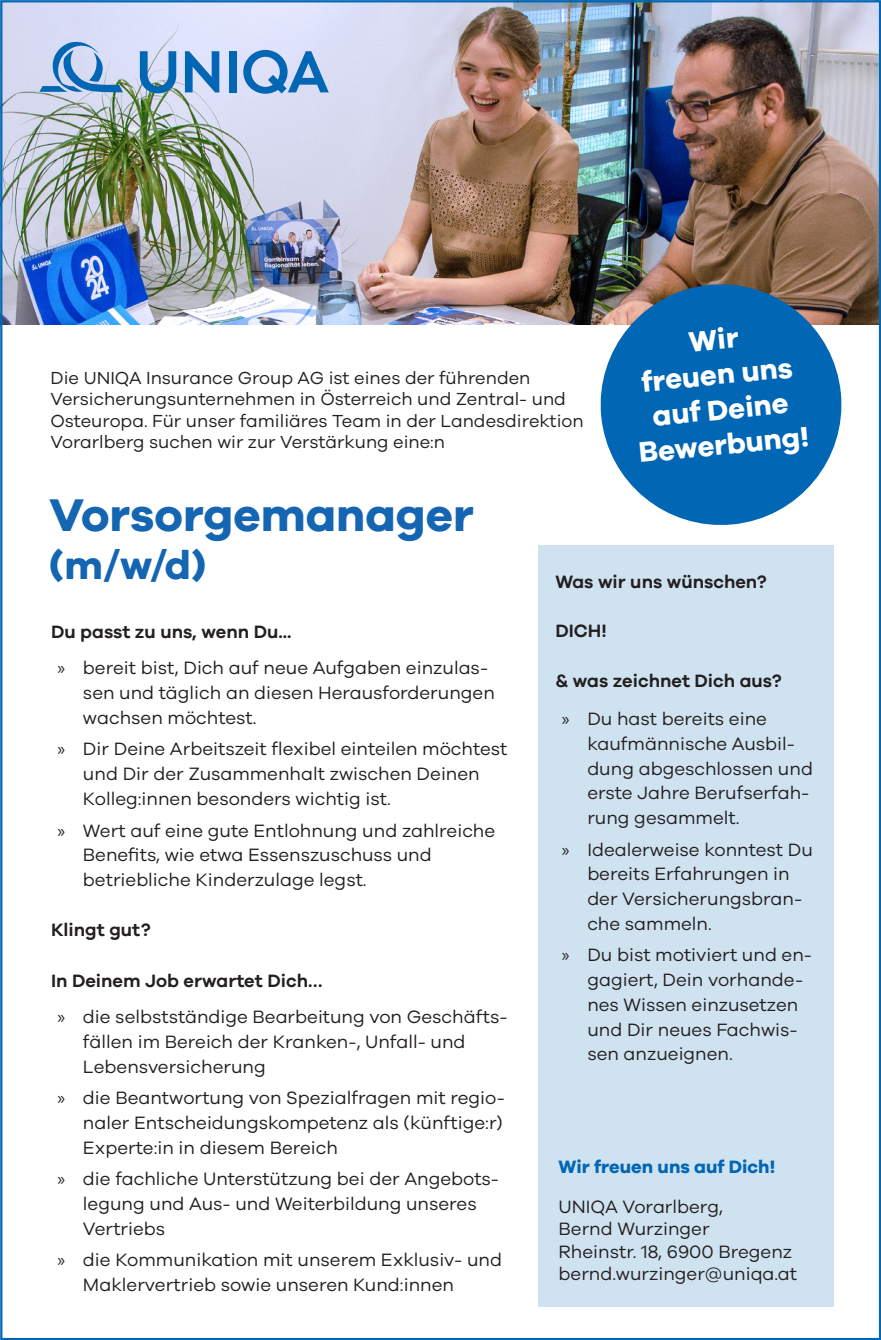
<style>
.page{position:relative;width:881px;height:1340px;background:#fff}
.page>*{position:absolute;margin:0;border:0;box-sizing:border-box;transform-origin:0 0}
.t1{font:700 47.25px "Galano";color:#1465b2}
.t2{font:700 40.5px "Galano";color:#1465b2}
.t3{font:700 29.25px "Galano";color:#fff}
.t4{font:18.45px/24.8px "Galano";color:#231f20}
.t5{font:600 18.45px "Galano";color:#231f20}
.t6{font:700 18.45px "Galano";color:#0166b3}
.t7{font:18px/21.6px "Galano";color:#231f20}
.s1{font-family:"Myriad Pro"}
</style>
<div class="page">
<img style="left:3px;top:3px;width:874px;height:322px">
<div style="left:537px;top:545px;width:296px;height:761px;background:#cfe2f0"></div>
<svg style="left:140px;top:51px;width:36px;height:42px;background:#6fa1ce"></svg>
<svg style="left:185px;top:51px;width:34px;height:41px"></svg>
<div style="left:228px;top:51px;width:8px;height:41px;background:#0166b3"></div>
<svg style="left:243px;top:50px;width:85px;height:44px;background:#7daad9"></svg>
<svg style="left:39px;top:42px;width:84px;height:50px;background:#97b7de"></svg>
<svg style="left:594px;top:278px;width:252px;height:247px;fill:#0166b3"></svg>
<svg style="left:688px;top:327px;width:51px;height:25px"></svg>
<p class="t7" style="left:50px;top:366px;width:534px">Die UNIQA Insurance Group AG ist eines der führenden Versicherungsunternehmen in Österreich und Zentral- und Osteuropa. Für unser familiäres Team in der Landesdirektion Vorarlberg suchen wir zur Verstärkung eine:n</p>
<p class="t3" style="left:639px;top:364px;width:153px;rotate:-6deg">freuen uns</p>
<p class="t3" style="left:650px;top:398px;width:138px;rotate:-6deg">auf Deine</p>
<p class="t3" style="left:636px;top:435px;width:172px;rotate:-6deg">Bewerbung!</p>
<p class="t1" style="left:49px;top:485px;width:426px">Vorsorgemanager</p>
<p class="t2" style="left:49px;top:540px;width:158px">(m/w/d)</p>
<p class="t5" style="left:51px;top:621px;width:242px">Du passt zu uns, wenn Du...</p>
<p class="t4" style="left:83px;top:655px;width:413px;text-indent:-26px"><span class="s1">»</span> bereit bist, Dich auf neue Aufgaben einzulas&shy;sen und täglich an diesen Herausforderungen wachsen möchtest.</p>
<p class="t4" style="left:83px;top:736px;width:426px;text-indent:-26px"><span class="s1">»</span> Dir Deine Arbeitszeit flexibel einteilen möchtest und Dir der Zusammenhalt zwischen Deinen<br>Kolleg:innen besonders wichtig ist.</p>
<p class="t4" style="left:83px;top:817px;width:413px;text-indent:-26px"><span class="s1">»</span> Wert auf eine gute Entlohnung und zahlreiche<br>Benefits, wie etwa Essenszuschuss und betriebliche Kinderzulage legst.</p>
<p class="t5" style="left:51px;top:918px;width:101px">Klingt gut?</p>
<p class="t5" style="left:51px;top:969px;width:273px">In Deinem Job erwartet Dich…</p>
<p class="t4" style="left:83px;top:1004px;width:426px;text-indent:-26px"><span class="s1">»</span> die selbstständige Bearbeitung von Geschäfts&shy;fällen im Bereich der Kranken-, Unfall- und<br>Lebensversicherung</p>
<p class="t4" style="left:83px;top:1085px;width:423px;text-align:justify;text-indent:-26px"><span class="s1">»</span> die Beantwortung von Spezialfragen mit regio&shy;naler Entscheidungskompetenz als (künftige:r)<br>Experte:in in diesem Bereich</p>
<p class="t4" style="left:83px;top:1166px;width:417px;text-indent:-26px"><span class="s1">»</span> die fachliche Unterstützung bei der Angebots&shy;legung und Aus- und Weiterbildung unseres<br>Vertriebs</p>
<p class="t4" style="left:83px;top:1247px;width:420px;text-indent:-26px"><span class="s1">»</span> die Kommunikation mit unserem Exklusiv- und<br>Maklervertrieb sowie unseren Kund:innen</p>
<p class="t5" style="left:555px;top:570px;width:213px">Was wir uns wünschen?</p>
<p class="t5" style="left:555px;top:619px;width:53px">DICH!</p>
<p class="t5" style="left:555px;top:669px;width:228px">&amp; was zeichnet Dich aus?</p>
<p class="t4" style="left:587px;top:706px;width:227px;text-indent:-26px"><span class="s1">»</span> Du hast bereits eine kaufmännische Ausbil&shy;dung abgeschlossen und erste Jahre Berufserfah&shy;rung gesammelt.</p>
<p class="t4" style="left:587px;top:836px;width:227px;text-indent:-26px"><span class="s1">»</span> Idealerweise konntest Du bereits Erfahrungen in der Versicherungsbran&shy;che sammeln.</p>
<p class="t4" style="left:587px;top:942px;width:226px;text-indent:-26px"><span class="s1">»</span> Du bist motiviert und en&shy;gagiert, Dein vorhande&shy;nes Wissen einzusetzen und Dir neues Fachwis&shy;sen anzueignen.</p>
<p class="t6" style="left:558px;top:1155px;width:218px">Wir freuen uns auf Dich!</p>
<p class="t4" style="left:558px;top:1194px;width:166px">UNIQA Vorarlberg,</p>
<p class="t4" style="left:558px;top:1216px;width:152px">Bernd Wurzinger</p>
<p class="t4" style="left:558px;top:1238px;width:235px">Rheinstr. 18, 6900 Bregenz</p>
<p class="t4" style="left:558px;top:1260px;width:240px">bernd.wurzinger@uniqa.at</p>
</div>
